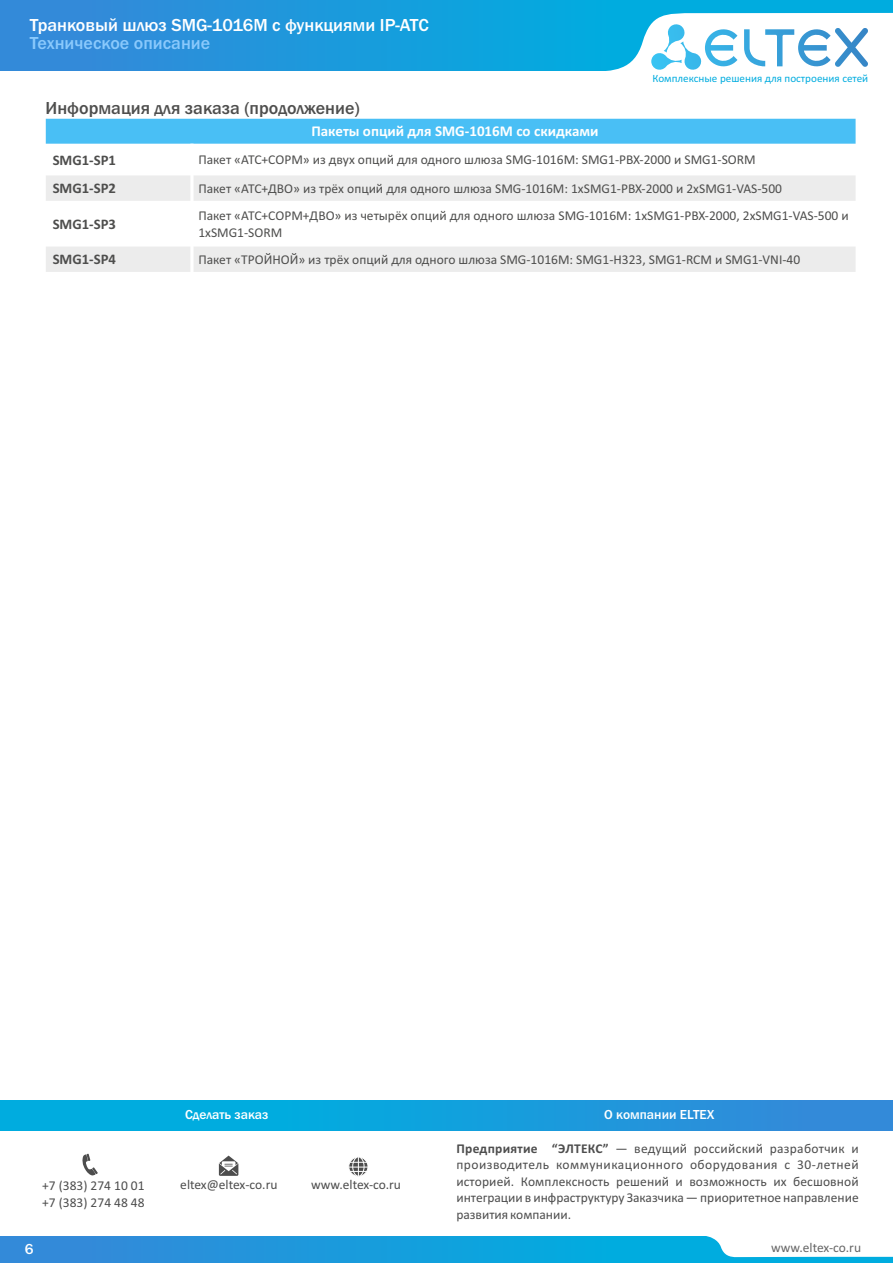
<style>
.page{position:relative;width:893px;height:1263px;background:#fff}
.page>*{position:absolute;margin:0;border:0;box-sizing:border-box;transform-origin:0 0}
.t1{font:500 18px "Franklin Gothic";color:#fff}
.t2{font:500 18px "Franklin Gothic";color:#4e4e4d}
.t3{font:500 18px "Franklin Gothic";color:#8ac9fc}
.t4{font:700 15px "Calibri";color:#fff}
.t5{font:500 15px "Franklin Gothic";color:#fff}
.t6{font:700 14.7px "Calibri";color:#4e4e4d}
.t7{font:13.5px/16.5px "Calibri";color:#4e4e4d}
.t8{font:13.5px/16.5px "Calibri";color:#4d4d4d;text-align:justify}
.t9{font:500 13.5px "Franklin Gothic";color:#fff}
.t10{font:13.5px "Calibri";color:#666}
.t11{font:11.1px "Calibri";color:#00acdf}
.s1{font-weight:700}
</style>
<div class="page">
<div style="left:44px;top:117px;width:813px;height:28px;background:#49bff5"></div>
<div style="left:44px;top:174px;width:148px;height:28px;background:#ececec"></div>
<div style="left:192px;top:174px;width:665px;height:28px;background:#ececec"></div>
<div style="left:44px;top:245px;width:148px;height:28px;background:#ececec"></div>
<div style="left:192px;top:245px;width:665px;height:28px;background:#ececec"></div>
<hr style="left:43px;top:116px;width:3px;height:159px;background:#fff">
<hr style="left:190px;top:144px;width:4px;height:131px;background:#fff">
<hr style="left:856px;top:116px;width:3px;height:159px;background:#fff">
<hr style="left:43px;top:272px;width:816px;height:3px;background:#fff">
<hr style="left:43px;top:243px;width:816px;height:3px;background:#fff">
<hr style="left:43px;top:201px;width:816px;height:3px;background:#fff">
<hr style="left:43px;top:172px;width:816px;height:3px;background:#fff">
<hr style="left:43px;top:144px;width:816px;height:3px;background:#fff">
<hr style="left:43px;top:116px;width:816px;height:3px;background:#fff">
<div style="left:0;top:1236px;width:893px;height:27px;background:linear-gradient(to right,#3489d9,#00b4e0)"></div>
<svg style="left:703px;top:1236px;width:190px;height:21px"></svg>
<div style="left:0;top:0;width:893px;height:71px;background:linear-gradient(to right,#3489d9,#00b4e0)"></div>
<svg style="left:589px;top:13px;width:304px;height:58px"></svg>
<div style="left:0;top:1100px;width:893px;height:30px;background:linear-gradient(to right,#00b4e0,#3489d9)"></div>
<svg style="left:219px;top:1155px;width:19px;height:21px"></svg>
<div style="left:348px;top:1156px;width:20px;height:21px;background:#fbfbfb;border:1px solid #fff;border-radius:50%"></div>
<div style="left:352px;top:1156px;width:12px;height:20px;background:#fdfdfd;border:1px solid #fff;border-radius:50%"></div>
<svg style="left:349px;top:1157px;width:19px;height:19px"></svg>
<svg style="left:82px;top:1154px;width:16px;height:22px"></svg>
<h1 class="t1" style="left:30px;top:19px;width:400px">Транковый шлюз SMG-1016M с функциями IP-АТС</h1>
<h1 class="t3" style="left:30px;top:36px;width:182px">Техническое описание</h1>
<h1 class="t2" style="left:46px;top:101px;width:316px">Информация для заказа (продолжение)</h1>
<p class="t4" style="left:311px;top:125px;width:289px">Пакеты опций для SMG-1016M со скидками</p>
<p class="t11" style="left:652px;top:73px;width:217px">Комплексные решения для построения сетей</p>
<p class="t6" style="left:53px;top:154px;width:65px">SMG1-SP1</p>
<p class="t7" style="left:198px;top:153px;width:559px">Пакет «АТС+СОРМ» из двух опций для одного шлюза SMG-1016M: SMG1-PBX-2000 и SMG1-SORM</p>
<p class="t6" style="left:53px;top:182px;width:65px">SMG1-SP2</p>
<p class="t7" style="left:198px;top:181px;width:585px">Пакет «АТС+ДВО» из трёх опций для одного шлюза SMG-1016M: 1хSMG1-PBX-2000 и 2хSMG1-VAS-500</p>
<p class="t6" style="left:53px;top:218px;width:65px">SMG1-SP3</p>
<p class="t7" style="left:198px;top:208px;width:652px">Пакет «АТС+СОРМ+ДВО» из четырёх опций для одного шлюза SMG-1016M: 1хSMG1-PBX-2000, 2хSMG1-VAS-500 и<br>1хSMG1-SORM</p>
<p class="t6" style="left:53px;top:253px;width:65px">SMG1-SP4</p>
<p class="t7" style="left:198px;top:252px;width:603px">Пакет «ТРОЙНОЙ» из трёх опций для одного шлюза SMG-1016M: SMG1-H323, SMG1-RCM и SMG1-VNI-40</p>
<p class="t9" style="left:185px;top:1109px;width:85px">Сделать заказ</p>
<p class="t8" style="left:42px;top:1179px;width:104px">+7 (383) 274 10 01 +7 (383) 274 48 48</p>
<p class="t8" style="left:180px;top:1177px;width:99px">eltex@eltex-co.ru</p>
<p class="t8" style="left:311px;top:1177px;width:91px">www.eltex-co.ru</p>
<p class="t9" style="left:604px;top:1110px;width:112px">О компании ELTEX</p>
<p class="t8" style="left:456px;top:1141px;width:404px"><span class="s1">Предприятие “ЭЛТЕКС”</span> — ведущий российский разработчик и производитель коммуникационного оборудования с 30-летней историей. Комплексность решений и возможность их бесшовной интеграции в инфраструктуру Заказчика — приоритетное направление развития компании.</p>
<p class="t5" style="left:25px;top:1243px;width:10px">6</p>
<p class="t10" style="left:771px;top:1242px;width:91px">www.eltex-co.ru</p>
</div>
